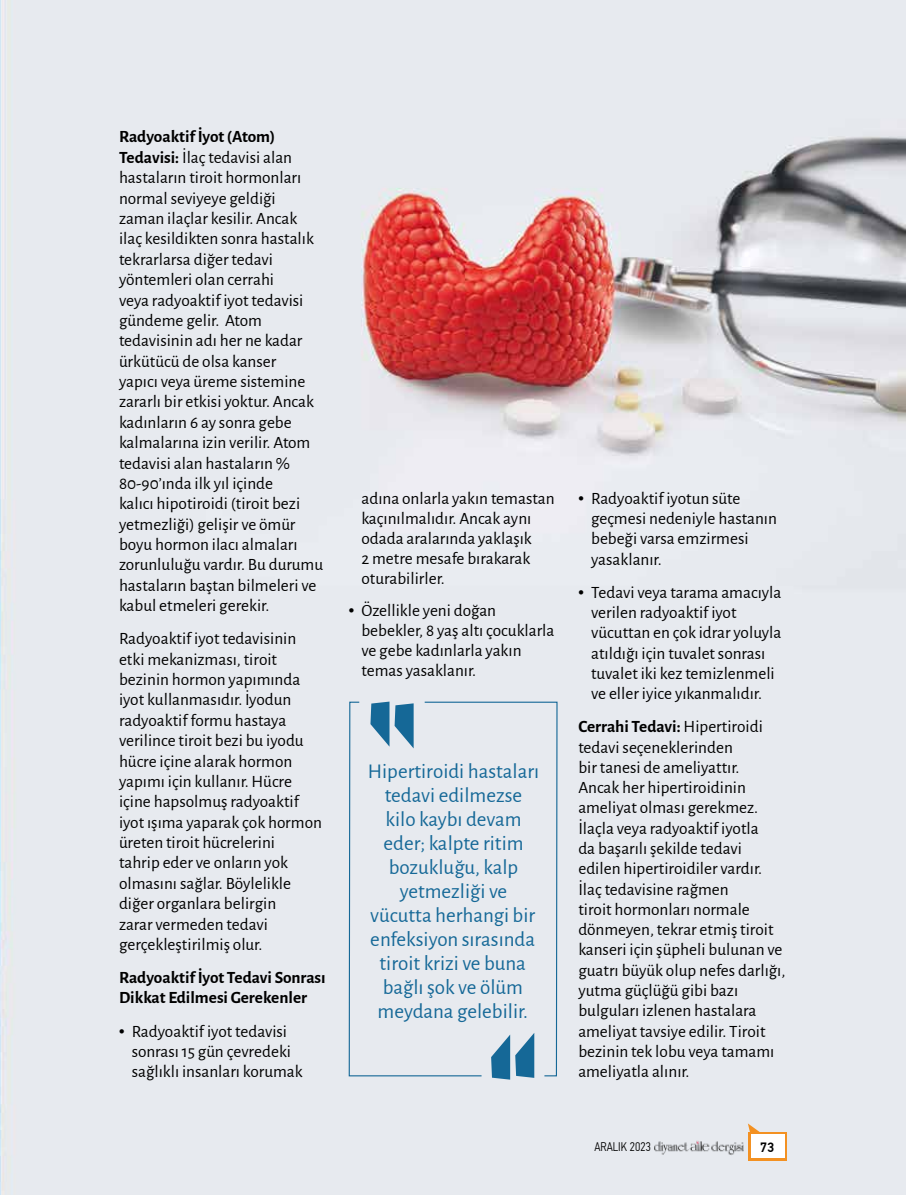
<style>
.page{position:relative;width:906px;height:1195px;background:#fff}
.page>*{position:absolute;margin:0;border:0;box-sizing:border-box;transform-origin:0 0}
.t1{font:21px/24px "Alegreya Sans";color:#156897;text-align:center}
.t2{font:17.25px/20.4px "Alegreya Sans";color:#000}
.t3{font:700 17.25px/20.4px "Alegreya Sans";color:#000}
.t4{font:500 13.5px "PF Din Text Pro";color:#000}
.t5{font:300 12.45px "PF Din Text Cond Pro";color:#000}
.s1{font-weight:700}
.s2{font-family:"Academy Engraved Let Plain"}
</style>
<div class="page">
<img style="left:0;top:0;width:906px;height:1195px">
<div style="left:748px;top:1132px;width:39px;height:29px;background:#f39122"></div>
<div style="left:751px;top:1134px;width:33px;height:24px;background:#fff"></div>
<svg style="left:748px;top:1123px;width:13px;height:9px"></svg>
<img style="left:654px;top:1137px;width:90px;height:22px">
<div style="left:348px;top:701px;width:210px;height:376px;background:#e7eaef"></div>
<svg style="left:370px;top:701px;width:43px;height:47px;background:#699cba"></svg>
<svg style="left:491px;top:1033px;width:43px;height:46px;background:#659ab8"></svg>
<p class="t2" style="left:119px;top:126px;width:206px"><span class="s1">Radyoaktif İyot (Atom)<br>Tedavisi:</span> İlaç tedavisi alan hastaların tiroit hormonları normal seviyeye geldiği zaman ilaçlar kesilir. Ancak ilaç kesildikten sonra hastalık tekrarlarsa diğer tedavi yöntemleri olan cerrahi<br>veya radyoaktif iyot tedavisi gündeme gelir. Atom tedavisinin adı her ne kadar ürkütücü de olsa kanser<br>yapıcı veya üreme sistemine zararlı bir etkisi yoktur. Ancak kadınların 6 ay sonra gebe kalmalarına izin verilir. Atom tedavisi alan hastaların %<br>80-90’ında ilk yıl içinde<br>kalıcı hipotiroidi (tiroit bezi yetmezliği) gelişir ve ömür boyu hormon ilacı almaları zorunluluğu vardır. Bu durumu hastaların baştan bilmeleri ve kabul etmeleri gerekir.</p>
<p class="t2" style="left:119px;top:627px;width:204px">Radyoaktif iyot tedavisinin etki mekanizması, tiroit bezinin hormon yapımında iyot kullanmasıdır. İyodun radyoaktif formu hastaya verilince tiroit bezi bu iyodu hücre içine alarak hormon yapımı için kullanır. Hücre içine hapsolmuş radyoaktif iyot ışıma yaparak çok hormon üreten tiroit hücrelerini<br>tahrip eder ve onların yok olmasını sağlar. Böylelikle diğer organlara belirgin<br>zarar vermeden tedavi gerçekleştirilmiş olur.</p>
<p class="t3" style="left:119px;top:966px;width:208px">Radyoaktif İyot Tedavi Sonrası<br>Dikkat Edilmesi Gerekenler</p>
<p class="t2" style="left:132px;top:1020px;width:172px;text-indent:-13px"><span class="s2">•</span> Radyoaktif iyot tedavisi sonrası 15 gün çevredeki sağlıklı insanları korumak</p>
<p class="t2" style="left:361px;top:487px;width:195px;line-height:20px">adına onlarla yakın temastan kaçınılmalıdır. Ancak aynı odada aralarında yaklaşık<br>2 metre mesafe bırakarak oturabilirler.</p>
<p class="t2" style="left:361px;top:600px;width:194px;line-height:20px;text-indent:-13px"><span class="s2">•</span> Özellikle yeni doğan bebekler, 8 yaş altı çocuklarla ve gebe kadınlarla yakın temas yasaklanır.</p>
<p class="t1" style="left:368px;top:758px;width:173px">Hipertiroidi hastaları tedavi edilmezse kilo kaybı devam eder; kalpte ritim bozukluğu, kalp yetmezliği ve vücutta herhangi bir enfeksiyon sırasında tiroit krizi ve buna bağlı şok ve ölüm meydana gelebilir.</p>
<p class="t2" style="left:591px;top:487px;width:187px;text-indent:-13px"><span class="s2">•</span> Radyoaktif iyotun süte geçmesi nedeniyle hastanın bebeği varsa emzirmesi yasaklanır.</p>
<p class="t2" style="left:591px;top:581px;width:192px;text-indent:-13px"><span class="s2">•</span> Tedavi veya tarama amacıyla verilen radyoaktif iyot vücuttan en çok idrar yoluyla atıldığı için tuvalet sonrası tuvalet iki kez temizlenmeli ve eller iyice yıkanmalıdır.</p>
<p class="t2" style="left:578px;top:716px;width:208px"><span class="s1">Cerrahi Tedavi:</span> Hipertiroidi tedavi seçeneklerinden<br>bir tanesi de ameliyattır.<br>Ancak her hipertiroidinin ameliyat olması gerekmez.<br>İlaçla veya radyoaktif iyotla<br>da başarılı şekilde tedavi edilen hipertiroidiler vardır.<br>İlaç tedavisine rağmen<br>tiroit hormonları normale dönmeyen, tekrar etmiş tiroit kanseri için şüpheli bulunan ve guatrı büyük olup nefes darlığı, yutma güçlüğü gibi bazı bulguları izlenen hastalara ameliyat tavsiye edilir. Tiroit bezinin tek lobu veya tamamı ameliyatla alınır.</p>
<p class="t5" style="left:594px;top:1140px;width:58px">ARALIK 2023</p>
<p class="t4" style="left:760px;top:1139px;width:16px">73</p>
</div>
